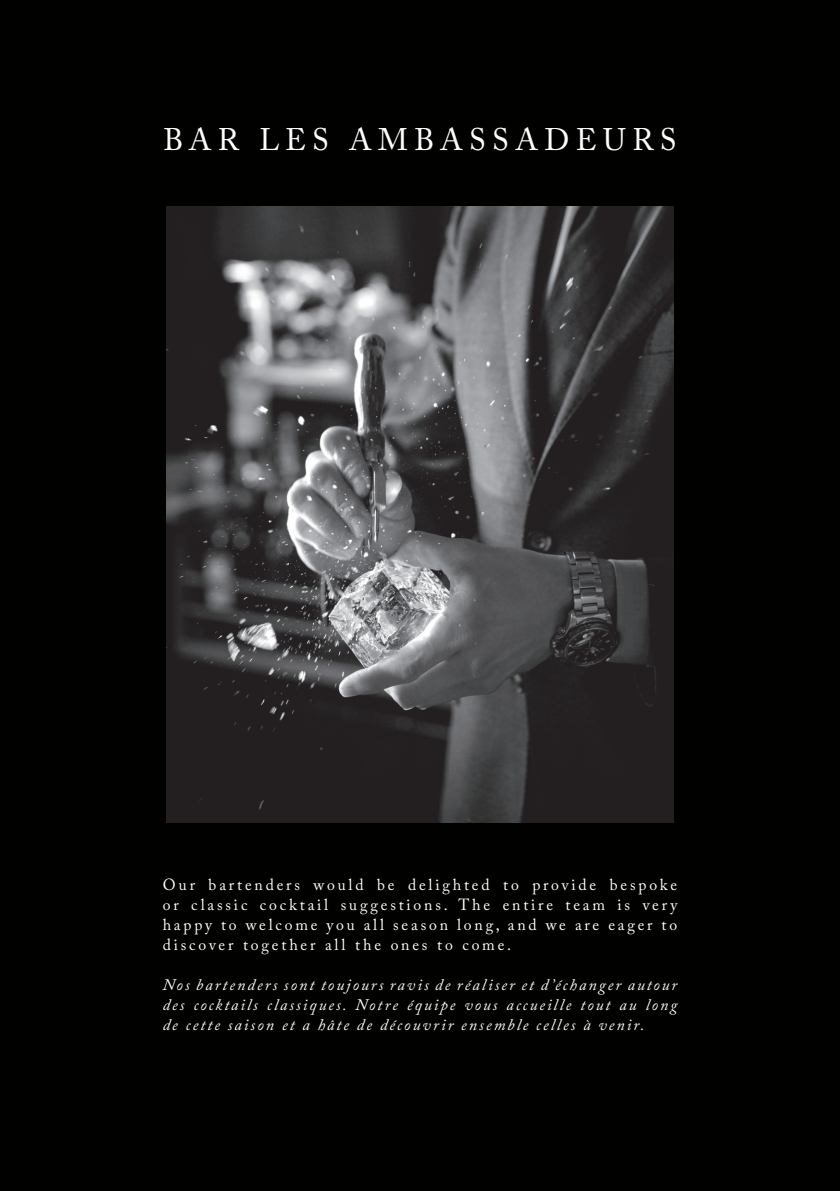
<style>
.page{position:relative;width:840px;height:1191px;background:#fff}
.page>*{position:absolute;margin:0;border:0;box-sizing:border-box;transform-origin:0 0}
.t1{font:31px "Adobe Caslon Pro";letter-spacing:.215em;color:#fff}
.t2{font:16px/20px "Adobe Caslon Pro";letter-spacing:.18em;color:#fff;text-align:justify}
.t3{font:italic 16px/20px "Adobe Caslon Pro";letter-spacing:.13em;color:#fff;text-align:justify}
</style>
<div class="page">
<div style="left:0;top:0;width:839px;height:1191px;background:#010100"></div>
<img style="left:166px;top:206px;width:507px;height:616px">
<p class="t1" style="left:163px;top:121px;width:514px">BAR LES AMBASSADEURS</p>
<p class="t2" style="left:163px;top:874px;width:516px">Our bartenders would be delighted to provide bespoke or classic cocktail suggestions. The entire team is very happy to welcome you all season long, and we are eager to discover together all the ones to come.</p>
<p class="t3" style="left:163px;top:974px;width:516px">Nos bartenders sont toujours ravis de réaliser et d’échanger autour des cocktails classiques. Notre équipe vous accueille tout au long de cette saison et a hâte de découvrir ensemble celles à venir.</p>
</div>
